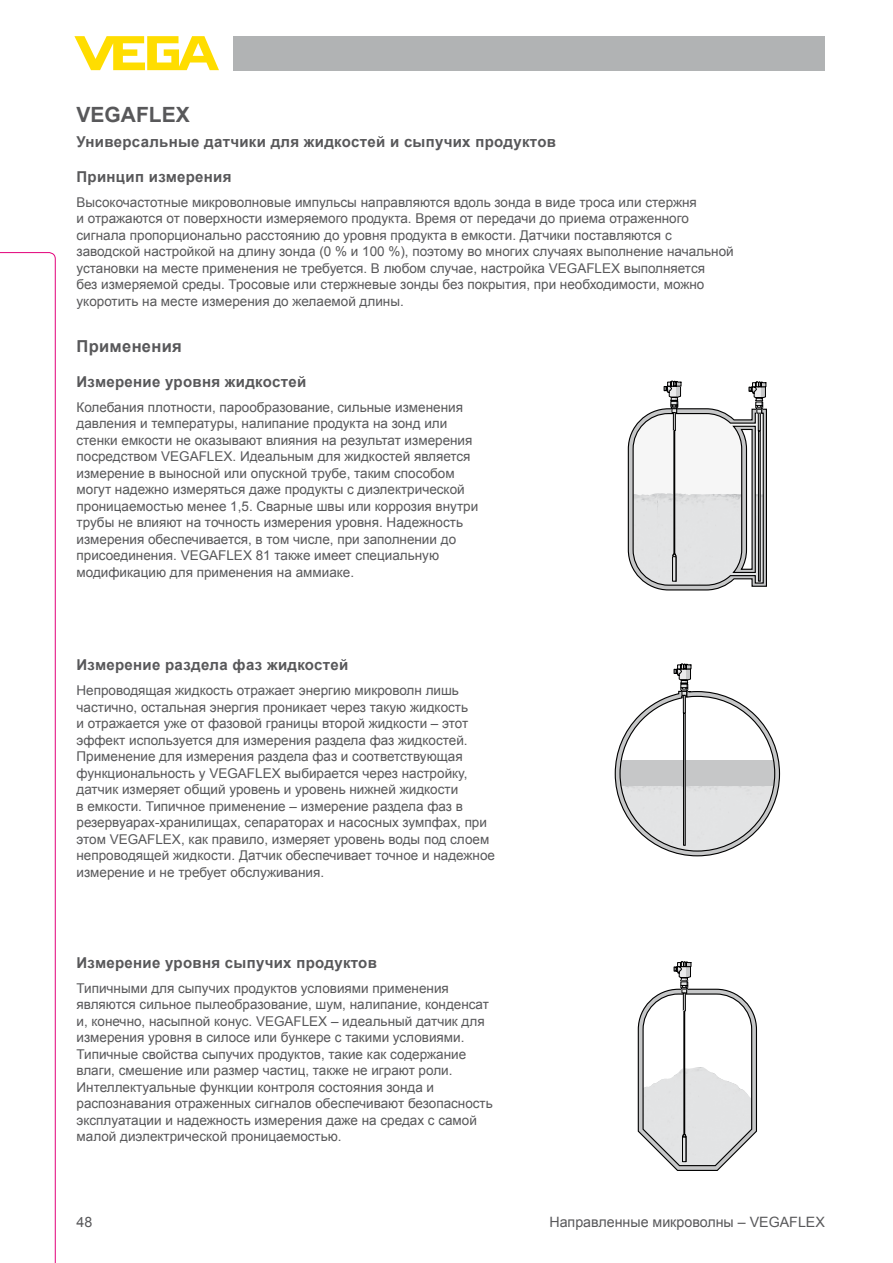
<style>
.page{position:relative;width:893px;height:1263px;background:#fff}
.page>*{position:absolute;margin:0;border:0;box-sizing:border-box;transform-origin:0 0}
.t1{font:700 21px "Arial";color:#58585a}
.t2{font:700 16.5px "Arial";letter-spacing:.02em;color:#58585a}
.t3{font:700 15px "Arial";letter-spacing:.02em;color:#58585a}
.t4{font:14.25px "Arial";color:#58585a}
.t5{font:13.5px/16.5px "Arial";color:#58585a}
</style>
<div class="page">
<div style="left:234px;top:36px;width:591px;height:34px;background:#b1b3b4"></div>
<svg style="left:74px;top:36px;width:145px;height:34px"></svg>
<svg style="left:628px;top:381px;width:139px;height:209px"></svg>
<svg style="left:638px;top:961px;width:119px;height:210px"></svg>
<svg style="left:615px;top:663px;width:165px;height:193px"></svg>
<svg style="left:0;top:252px;width:56px;height:1011px"></svg>
<h1 class="t1" style="left:77px;top:100px;width:115px">VEGAFLEX</h1>
<p class="t3" style="left:77px;top:132px;width:481px">Универсальные датчики для жидкостей и сыпучих продуктов</p>
<p class="t3" style="left:77px;top:167px;width:156px">Принцип измерения</p>
<p class="t5" style="left:77px;top:194px;width:659px">Высокочастотные микроволновые импульсы направляются вдоль зонда в виде троса или стержня<br>и отражаются от поверхности измеряемого продукта. Время от передачи до приема отраженного сигнала пропорционально расстоянию до уровня продукта в емкости. Датчики поставляются с заводской настройкой на длину зонда (0 % и 100 %), поэтому во многих случаях выполнение начальной установки на месте применения не требуется. В любом случае, настройка VEGAFLEX выполняется<br>без измеряемой среды. Тросовые или стержневые зонды без покрытия, при необходимости, можно укоротить на месте измерения до желаемой длины.</p>
<p class="t2" style="left:77px;top:335px;width:107px">Применения</p>
<p class="t3" style="left:77px;top:371px;width:231px">Измерение уровня жидкостей</p>
<p class="t5" style="left:77px;top:399px;width:403px">Колебания плотности, парообразование, сильные изменения давления и температуры, налипание продукта на зонд или стенки емкости не оказывают влияния на результат измерения посредством VEGAFLEX. Идеальным для жидкостей является измерение в выносной или опускной трубе, таким способом могут надежно измеряться даже продукты с диэлектрической проницаемостью менее 1,5. Сварные швы или коррозия внутри трубы не влияют на точность измерения уровня. Надежность измерения обеспечивается, в том числе, при заполнении до присоединения. VEGAFLEX 81 также имеет специальную модификацию для применения на аммиаке.</p>
<p class="t3" style="left:77px;top:655px;width:273px">Измерение раздела фаз жидкостей</p>
<p class="t5" style="left:77px;top:682px;width:420px">Непроводящая жидкость отражает энергию микроволн лишь частично, остальная энергия проникает через такую жидкость<br>и отражается уже от фазовой границы второй жидкости – этот эффект используется для измерения раздела фаз жидкостей.<br>Применение для измерения раздела фаз и соответствующая функциональность у VEGAFLEX выбирается через настройку, датчик измеряет общий уровень и уровень нижней жидкости<br>в емкости. Типичное применение – измерение раздела фаз в резервуарах-хранилищах, сепараторах и насосных зумпфах, при этом VEGAFLEX, как правило, измеряет уровень воды под слоем непроводящей жидкости. Датчик обеспечивает точное и надежное измерение и не требует обслуживания.</p>
<p class="t3" style="left:77px;top:952px;width:302px">Измерение уровня сыпучих продуктов</p>
<p class="t5" style="left:77px;top:980px;width:418px">Типичными для сыпучих продуктов условиями применения являются сильное пылеобразование, шум, налипание, конденсат и, конечно, насыпной конус. VEGAFLEX – идеальный датчик для измерения уровня в силосе или бункере с такими условиями.<br>Типичные свойства сыпучих продуктов, такие как содержание влаги, смешение или размер частиц, также не играют роли.<br>Интеллектуальные функции контроля состояния зонда и распознавания отраженных сигналов обеспечивают безопасность эксплуатации и надежность измерения даже на средах с самой малой диэлектрической проницаемостью.</p>
<p class="t4" style="left:77px;top:1212px;width:17px">48</p>
<p class="t4" style="left:549px;top:1212px;width:277px">Направленные микроволны – VEGAFLEX</p>
</div>
